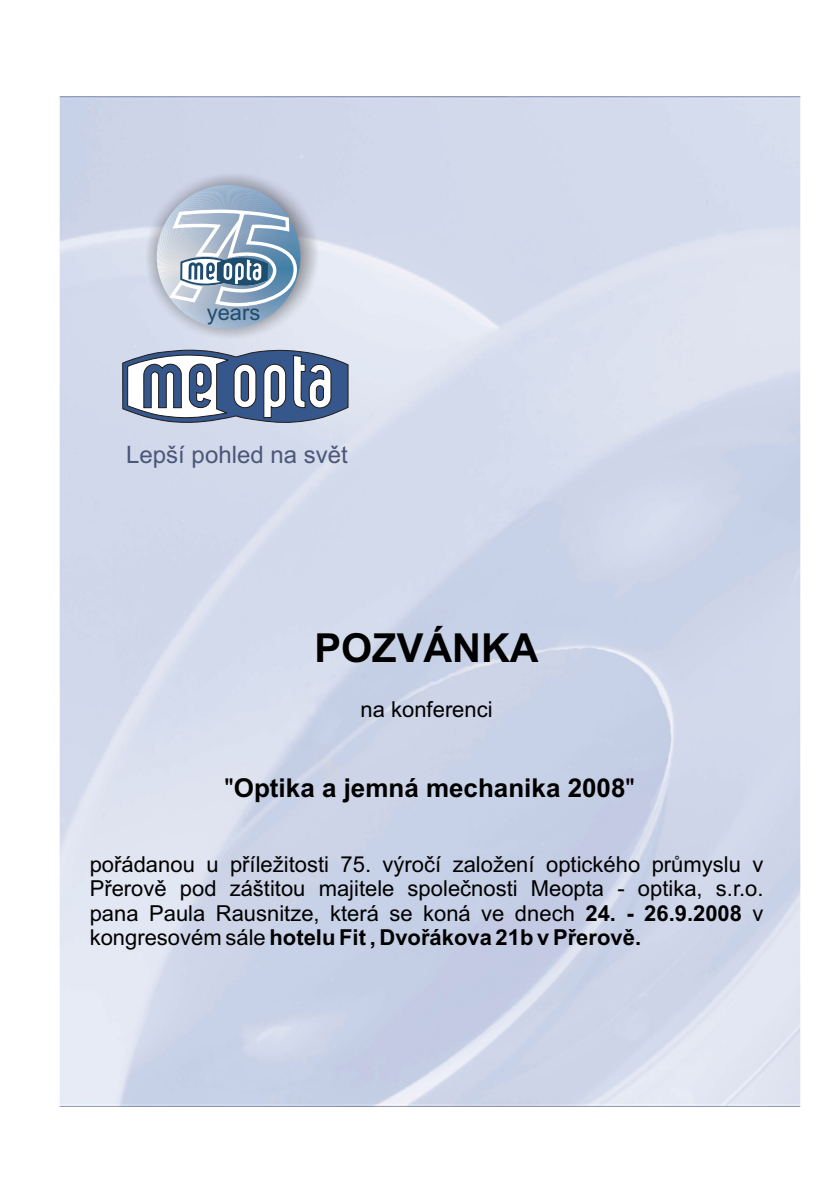
<style>
.page{position:relative;width:840px;height:1192px;background:#fff}
.page>*{position:absolute;margin:0;border:0;box-sizing:border-box;transform-origin:0 0}
.t1{font:700 40px "Arial";color:#000}
.t2{font:700 26px "Arial";color:#000}
.t3{font:24px "Arial";color:#4a5778}
.t4{font:22px/24.6px "Arial";color:#000;text-align:justify}
.t5{font:21.8px "Arial";color:#1f4d70}
.s1{font-weight:400}
.s2{font-weight:700}
</style>
<div class="page">
<svg style="left:157px;top:185px;width:143px;height:144px"></svg>
<svg style="left:122px;top:350px;width:226px;height:75px"></svg>
<p class="t5" style="left:207px;top:304px;width:55px">years</p>
<p class="t3" style="left:126px;top:446px;width:223px">Lepší pohled na svìt</p>
<h1 class="t1" style="left:314px;top:633px;width:226px">POZVÁNKA</h1>
<p class="t4" style="left:361px;top:699px;width:134px">na konferenci</p>
<p class="t2" style="left:225px;top:778px;width:412px"><span class="s1">"</span>Optika a jemná mechanika 2008<span class="s1">"</span></p>
<p class="t4" style="left:90px;top:854px;width:675px">poøádanou u pøíležitosti 75. výroèí založení optického prùmyslu v Pøerovì pod záštitou majitele spoleènosti Meopta - optika, s.r.o. pana Paula Rausnitze, která se koná ve dnech <span class="s2">24. - 26.9.2008</span> v kongresovém sále <span class="s2">hotelu Fit , Dvoøákova 21b v Pøerovì.</span></p>
</div>
